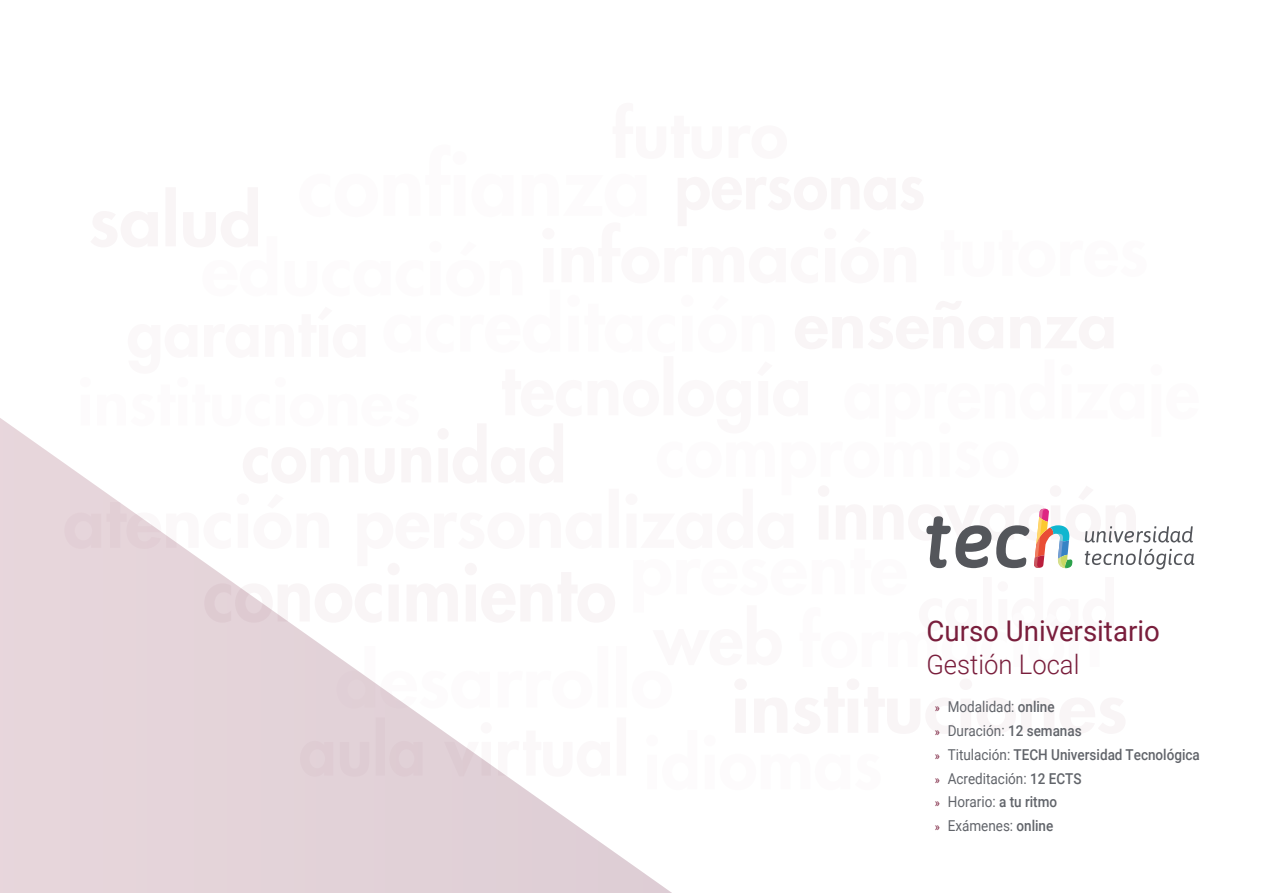
<style>
.page{position:relative;width:1263px;height:893px;background:#fff}
.page>*{position:absolute;margin:0;border:0;box-sizing:border-box;transform-origin:0 0}
.t1{font:28.5px "Roboto";color:#791e3c}
.t2{font:300 27px "Roboto";color:#791e3c;scale:.95 1}
.t3{font:500 15px/23.7px "Roboto";color:#61646a;scale:.9 1}
.s1{font-weight:400;font-size:12px;color:#791e3c}
.s2{font-weight:400}
</style>
<div class="page">
<svg style="left:0;top:418px;width:672px;height:475px;background:#e6d7dc"></svg>
<svg style="left:64px;top:418px;width:1131px;height:372px"></svg>
<h1 class="t1" style="left:926px;top:611px;width:235px">Curso Universitario</h1>
<h2 class="t2" style="left:926px;top:645px;width:163px">Gestión Local</h2>
<p class="t3" style="left:935px;top:694px;width:296px"><span class="s1">»</span> <span class="s2">Modalidad:</span> online<br><span class="s1">»</span> <span class="s2">Duración:</span> 12 semanas<br><span class="s1">»</span> <span class="s2">Titulación:</span> TECH Universidad Tecnológica <span class="s1">»</span> <span class="s2">Acreditación:</span> 12 ECTS<br><span class="s1">»</span> <span class="s2">Horario:</span> a tu ritmo<br><span class="s1">»</span> <span class="s2">Exámenes:</span> online</p>
</div>
